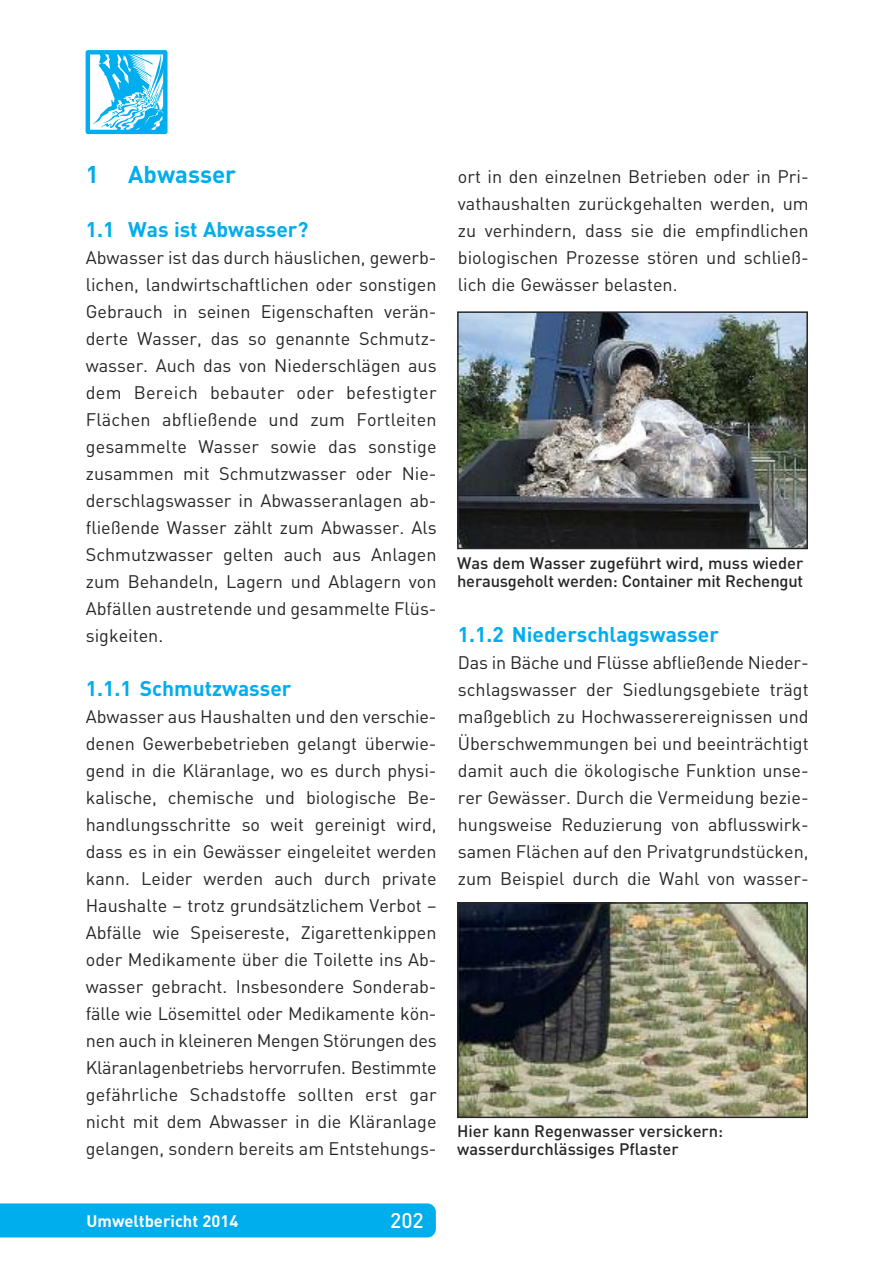
<style>
.page{position:relative;width:893px;height:1263px;background:#fff}
.page>*{position:absolute;margin:0;border:0;box-sizing:border-box;transform-origin:0 0}
.t1{font:700 24px "DIN Offc";color:#00aded}
.t2{font:700 21px "DIN Offc";color:#00aded}
.t3{font:500 21px "DIN Offc";color:#fff}
.t4{font:18px/27px "DIN Offc";color:#272627;text-align:justify}
.t5{font:500 16.5px/18px "DIN Offc";color:#272627}
.t6{font:700 16.5px "DIN Offc";color:#fff}
</style>
<div class="page">
<div style="left:0;top:1203px;width:436px;height:34px;background:#00aded"></div>
<svg style="left:93px;top:55px;width:70px;height:74px"></svg>
<div style="left:86px;top:50px;width:82px;height:84px;border:4px solid #00aeef"></div>
<img style="left:460px;top:314px;width:345px;height:232px">
<div style="left:457px;top:311px;width:351px;height:238px;border:2px solid #272627"></div>
<img style="left:460px;top:905px;width:345px;height:210px">
<div style="left:457px;top:902px;width:351px;height:216px;border:2px solid #272627"></div>
<h1 class="t1" style="left:86px;top:159px;width:152px">1 Abwasser</h1>
<p class="t2" style="left:86px;top:216px;width:224px">1.1 Was ist Abwasser?</p>
<p class="t4" style="left:86px;top:244px;width:352px">Abwasser ist das durch häuslichen, gewerb&shy;lichen, landwirtschaftlichen oder sonstigen Gebrauch in seinen Eigenschaften verän&shy;derte Wasser, das so genannte Schmutz&shy;wasser. Auch das von Niederschlägen aus dem Bereich bebauter oder befestigter Flächen abfließende und zum Fortleiten gesammelte Wasser sowie das sonstige zusammen mit Schmutzwasser oder Nie&shy;derschlagswasser in Abwasseranlagen ab&shy;fließende Wasser zählt zum Abwasser. Als Schmutzwasser gelten auch aus Anlagen zum Behandeln, Lagern und Ablagern von Abfällen austretende und gesammelte Flüs&shy;sigkeiten.</p>
<p class="t2" style="left:86px;top:675px;width:207px">1.1.1 Schmutzwasser</p>
<p class="t4" style="left:86px;top:703px;width:352px">Abwasser aus Haushalten und den verschie&shy;denen Gewerbebetrieben gelangt überwie&shy;gend in die Kläranlage, wo es durch physi&shy;kalische, chemische und biologische Be&shy;handlungsschritte so weit gereinigt wird, dass es in ein Gewässer eingeleitet werden kann. Leider werden auch durch private Haushalte – trotz grundsätzlichem Verbot – Abfälle wie Speisereste, Zigarettenkippen oder Medikamente über die Toilette ins Ab&shy;wasser gebracht. Insbesondere Sonderab&shy;fälle wie Lösemittel oder Medikamente kön&shy;nen auch in kleineren Mengen Störungen des Kläranlagenbetriebs hervorrufen. Bestimmte gefährliche Schadstoffe sollten erst gar nicht mit dem Abwasser in die Kläranlage gelangen, sondern bereits am Entstehungs-</p>
<p class="t4" style="left:458px;top:163px;width:352px">ort in den einzelnen Betrieben oder in Pri&shy;vathaushalten zurückgehalten werden, um zu verhindern, dass sie die empfindlichen biologischen Prozesse stören und schließ&shy;lich die Gewässer belasten.</p>
<p class="t5" style="left:457px;top:554px;width:348px">Was dem Wasser zugeführt wird, muss wieder herausgeholt werden: Container mit Rechengut</p>
<p class="t2" style="left:458px;top:621px;width:263px">1.1.2 Niederschlagswasser</p>
<p class="t4" style="left:458px;top:649px;width:352px">Das in Bäche und Flüsse abfließende Nieder&shy;schlagswasser der Siedlungsgebiete trägt maßgeblich zu Hochwasserereignissen und Überschwemmungen bei und beeinträchtigt damit auch die ökologische Funktion unse&shy;rer Gewässer. Durch die Vermeidung bezie&shy;hungsweise Reduzierung von abflusswirk&shy;samen Flächen auf den Privatgrundstücken, zum Beispiel durch die Wahl von wasser-</p>
<p class="t5" style="left:457px;top:1121px;width:268px">Hier kann Regenwasser versickern: wasserdurchlässiges Pflaster</p>
<p class="t6" style="left:87px;top:1210px;width:153px">Umweltbericht 2014</p>
<p class="t3" style="left:390px;top:1207px;width:35px">202</p>
</div>
